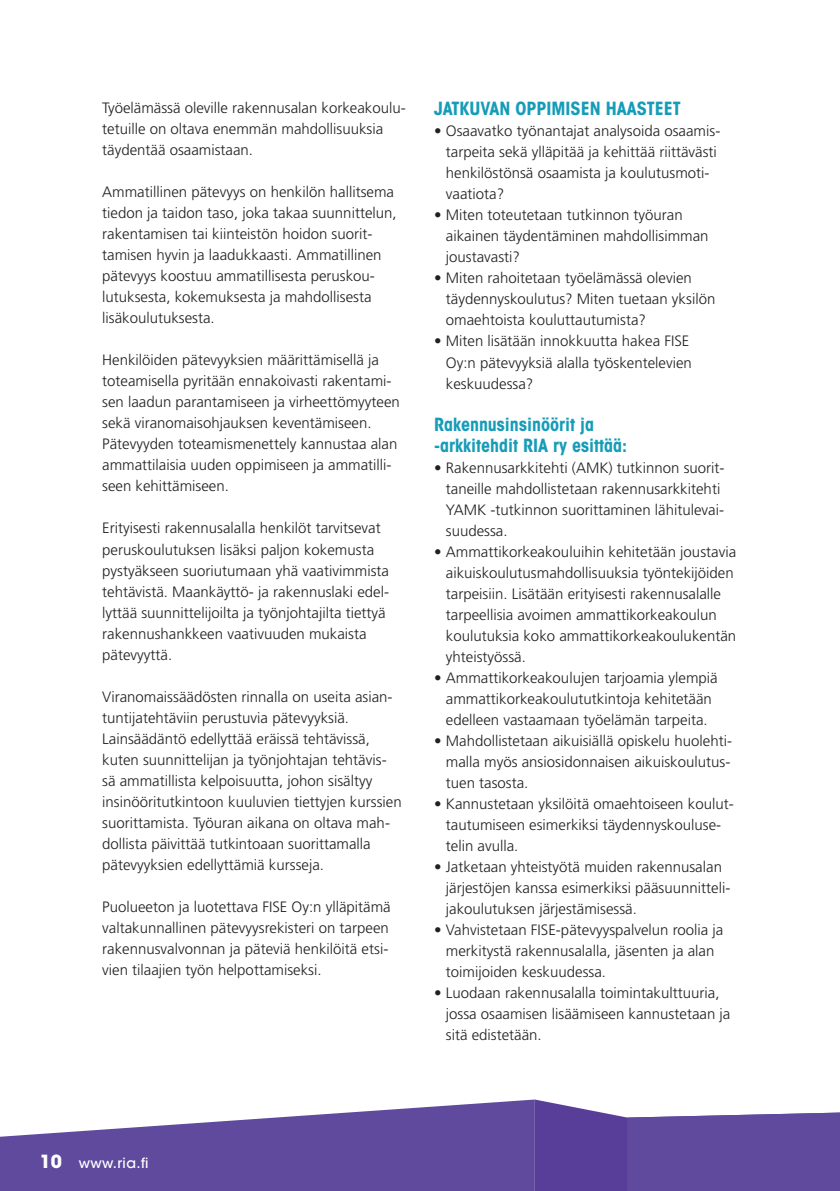
<style>
.page{position:relative;width:840px;height:1191px;background:#fff}
.page>*{position:absolute;margin:0;border:0;box-sizing:border-box;transform-origin:0 0}
.väliotsikko{font:700 condensed 18px/21px "ITC Avant Garde Std";color:#169cb8}
.leipis{font:300 15px/21px "Frutiger LT Std";color:#231f20}
.t1{font:500 14px "ITC Avant Garde Std";letter-spacing:.03em;color:#fff}
.s1{font-weight:700;font-size:18px}
</style>
<div class="page">
<svg style="left:0;top:1099px;width:534px;height:92px;fill:#5f4a9e"></svg>
<svg style="left:534px;top:1099px;width:305px;height:92px;background:#7562ab"></svg>
<p class="leipis" style="left:102px;top:98px;width:305px">Työelämässä oleville rakennusalan korkeakoulu&shy;tetuille on oltava enemmän mahdollisuuksia täydentää osaamistaan.</p>
<p class="leipis" style="left:102px;top:182px;width:296px">Ammatillinen pätevyys on henkilön hallitsema tiedon ja taidon taso, joka takaa suunnittelun, rakentamisen tai kiinteistön hoidon suorit&shy;tamisen hyvin ja laadukkaasti. Ammatillinen pätevyys koostuu ammatillisesta peruskou&shy;lutuksesta, kokemuksesta ja mahdollisesta lisäkoulutuksesta.</p>
<p class="leipis" style="left:102px;top:350px;width:299px">Henkilöiden pätevyyksien määrittämisellä ja toteamisella pyritään ennakoivasti rakentami&shy;sen laadun parantamiseen ja virheettömyyteen sekä viranomaisohjauksen keventämiseen.<br>Pätevyyden toteamismenettely kannustaa alan ammattilaisia uuden oppimiseen ja ammatilli&shy;seen kehittämiseen.</p>
<p class="leipis" style="left:102px;top:518px;width:288px">Erityisesti rakennusalalla henkilöt tarvitsevat peruskoulutuksen lisäksi paljon kokemusta pystyäkseen suoriutumaan yhä vaativimmista tehtävistä. Maankäyttö- ja rakennuslaki edel&shy;lyttää suunnittelijoilta ja työnjohtajilta tiettyä rakennushankkeen vaativuuden mukaista pätevyyttä.</p>
<p class="leipis" style="left:102px;top:686px;width:292px">Viranomaissäädösten rinnalla on useita asian&shy;tuntijatehtäviin perustuvia pätevyyksiä.</p>
<p class="leipis" style="left:102px;top:728px;width:301px">Lainsäädäntö edellyttää eräissä tehtävissä, kuten suunnittelijan ja työnjohtajan tehtävis&shy;sä ammatillista kelpoisuutta, johon sisältyy insinööritutkintoon kuuluvien tiettyjen kurssien suorittamista. Työuran aikana on oltava mah&shy;dollista päivittää tutkintoaan suorittamalla pätevyyksien edellyttämiä kursseja.</p>
<p class="leipis" style="left:102px;top:896px;width:290px">Puolueeton ja luotettava FISE Oy:n ylläpitämä valtakunnallinen pätevyysrekisteri on tarpeen rakennusvalvonnan ja päteviä henkilöitä etsi&shy;vien tilaajien työn helpottamiseksi.</p>
<p class="väliotsikko" style="left:434px;top:98px;width:248px">JATKUVAN OPPIMISEN HAASTEET</p>
<p class="leipis" style="left:445px;top:121px;width:276px;text-indent:-12px">• Osaavatko työnantajat analysoida osaamis&shy;tarpeita sekä ylläpitää ja kehittää riittävästi henkilöstönsä osaamista ja koulutusmoti&shy;vaatiota?</p>
<p class="leipis" style="left:445px;top:205px;width:264px;text-indent:-12px">• Miten toteutetaan tutkinnon työuran aikainen täydentäminen mahdollisimman joustavasti?</p>
<p class="leipis" style="left:445px;top:268px;width:271px;text-indent:-12px">• Miten rahoitetaan työelämässä olevien täydennyskoulutus? Miten tuetaan yksilön omaehtoista kouluttautumista?</p>
<p class="leipis" style="left:445px;top:331px;width:247px;text-indent:-12px">• Miten lisätään innokkuutta hakea FISE<br>Oy:n pätevyyksiä alalla työskentelevien keskuudessa?</p>
<p class="väliotsikko" style="left:434px;top:413px;width:194px">Rakennusinsinöörit ja -arkkitehdit RIA ry esittää:</p>
<p class="leipis" style="left:445px;top:457px;width:280px;text-indent:-12px">• Rakennusarkkitehti (AMK) tutkinnon suorit&shy;taneille mahdollistetaan rakennusarkkitehti YAMK -tutkinnon suorittaminen lähitulevai&shy;suudessa.</p>
<p class="leipis" style="left:445px;top:541px;width:292px;text-indent:-12px">• Ammattikorkeakouluihin kehitetään joustavia aikuiskoulutusmahdollisuuksia työntekijöiden tarpeisiin. Lisätään erityisesti rakennusalalle tarpeellisia avoimen ammattikorkeakoulun koulutuksia koko ammattikorkeakoulukentän yhteistyössä.</p>
<p class="leipis" style="left:434px;top:667px;width:285px;text-align:center">• Ammattikorkeakoulujen tarjoamia ylempiä ammattikorkeakoulututkintoja kehitetään edelleen vastaamaan työelämän tarpeita.</p>
<p class="leipis" style="left:445px;top:730px;width:287px;text-align:justify;text-indent:-12px">• Mahdollistetaan aikuisiällä opiskelu huolehti&shy;malla myös ansiosidonnaisen aikuiskoulutus&shy;tuen tasosta.</p>
<p class="leipis" style="left:445px;top:793px;width:289px;text-indent:-12px">• Kannustetaan yksilöitä omaehtoiseen koulut&shy;tautumiseen esimerkiksi täydennyskouluse&shy;telin avulla.</p>
<p class="leipis" style="left:445px;top:856px;width:286px;text-indent:-12px">• Jatketaan yhteistyötä muiden rakennusalan järjestöjen kanssa esimerkiksi pääsuunnitteli&shy;jakoulutuksen järjestämisessä.</p>
<p class="leipis" style="left:445px;top:919px;width:279px;text-indent:-12px">• Vahvistetaan FISE-pätevyyspalvelun roolia ja merkitystä rakennusalalla, jäsenten ja alan toimijoiden keskuudessa.</p>
<p class="leipis" style="left:445px;top:982px;width:286px;text-indent:-12px">• Luodaan rakennusalalla toimintakulttuuria, jossa osaamisen lisäämiseen kannustetaan ja sitä edistetään.</p>
<p class="t1" style="left:40px;top:1154px;width:110px"><span class="s1">10</span> www.ria.fi</p>
</div>
